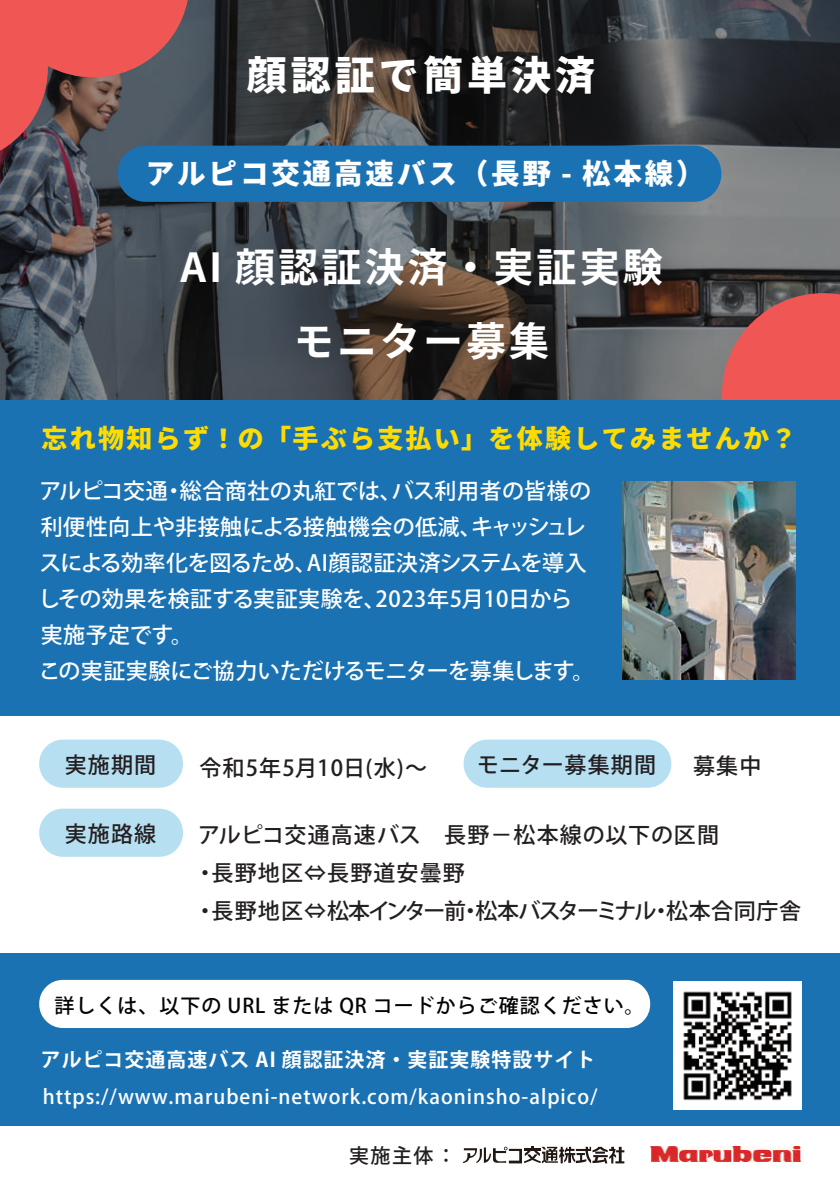
<style>
.page{position:relative;width:840px;height:1191px;background:#fff}
.page>*{position:absolute;margin:0;border:0;box-sizing:border-box;transform-origin:0 0}
.t1{font:700 40px/74.2px "Source Han Sans";letter-spacing:.075em;color:#fff;text-align:center}
.t2{font:800 40px "Source Han Sans";letter-spacing:.1em;color:#fff}
.t3{font:800 28.6px "Source Han Sans";letter-spacing:.1em;color:#fff}
.t4{font:800 26px "Source Han Sans";letter-spacing:.085em;color:#ffdc01}
.t5{font:500 22px/36px "Koz Go Pro";letter-spacing:.005em;color:#fff}
.t6{font:500 22px/38px "Koz Go Pro";letter-spacing:.04em;color:#231f20}
.t7{font:500 20px "Koz Go Pro";letter-spacing:.05em;color:#fff}
.t8{font:500 20px "Koz Go Pro";letter-spacing:.05em;color:#030303}
.t9{font:700 20px "Koz Go Pro";letter-spacing:.05em;color:#fff}
.t10{font:500 20px "Koz Go Pro";color:#231f20}
</style>
<div class="page">
<div style="left:463px;top:739px;width:208px;height:48px;background:#b6dff1;border-radius:24px"></div>
<div style="left:39px;top:808px;width:144px;height:48px;background:#b6dff1;border-radius:24px"></div>
<div style="left:39px;top:739px;width:144px;height:48px;background:#b6dff1;border-radius:24px"></div>
<svg style="left:0;top:0;width:839px;height:400px;background:#45474a"></svg>
<svg style="left:721px;top:293px;width:118px;height:107px;background:#d35754"></svg>
<div style="left:0;top:400px;width:839px;height:315px;background:#1b72b3"></div>
<svg style="left:0;top:0;width:189px;height:162px;background:#a45556"></svg>
<div style="left:118px;top:146px;width:603px;height:56px;background:#1b72b3;border-radius:28px"></div>
<div style="left:0;top:953px;width:839px;height:172px;background:#1b72b3"></div>
<img style="left:622px;top:481px;width:173px;height:198px">
<img style="left:673px;top:981px;width:128px;height:128px">
<div style="left:39px;top:980px;width:610px;height:48px;background:#fff;border-radius:24px"></div>
<img style="left:650px;top:1146px;width:150px;height:17px">
<svg style="left:463px;top:1146px;width:161px;height:17px"></svg>
<h1 class="t2" style="left:247px;top:52px;width:349px">顔認証で簡単決済</h1>
<h2 class="t3" style="left:146px;top:158px;width:560px">アルピコ交通高速バス（長野 - 松本線）</h2>
<h1 class="t1" style="left:180px;top:231px;width:483px">AI 顔認証決済・実証実験モニター募集</h1>
<p class="t4" style="left:42px;top:424px;width:756px">忘れ物知らず！の「手ぶら支払い」を体験してみませんか？</p>
<p class="t5" style="left:38px;top:474px;width:557px">アルピコ交通・総合商社の丸紅では、バス利用者の皆様の利便性向上や非接触による接触機会の低減、キャッシュレスによる効率化を図るため、AI顔認証決済システムを導入しその効果を検証する実証実験を、2023年5月10日から実施予定です。<br>この実証実験にご協力いただけるモニターを募集します。</p>
<p class="t6" style="left:65px;top:746px;width:93px">実施期間</p>
<p class="t6" style="left:199px;top:749px;width:229px">令和5年5月10日(水)～</p>
<p class="t6" style="left:477px;top:746px;width:180px">モニター募集期間</p>
<p class="t6" style="left:692px;top:747px;width:70px">募集中</p>
<p class="t6" style="left:65px;top:816px;width:93px">実施路線</p>
<p class="t6" style="left:194px;top:816px;width:608px">アルピコ交通高速バス　長野－松本線の以下の区間<br>・長野地区⇔長野道安曇野<br>・長野地区⇔松本インター前・松本バスターミナル・松本合同庁舎</p>
<p class="t8" style="left:55px;top:992px;width:591px">詳しくは、以下の URL または QR コードからご確認ください。</p>
<p class="t9" style="left:41px;top:1047px;width:556px">アルピコ交通高速バス AI 顔認証決済・実証実験特設サイト</p>
<p class="t7" style="left:43px;top:1083px;width:556px">https://www.marubeni-network.com/kaoninsho-alpico/</p>
<p class="t10" style="left:349px;top:1142px;width:108px">実施主体 ：</p>
</div>
